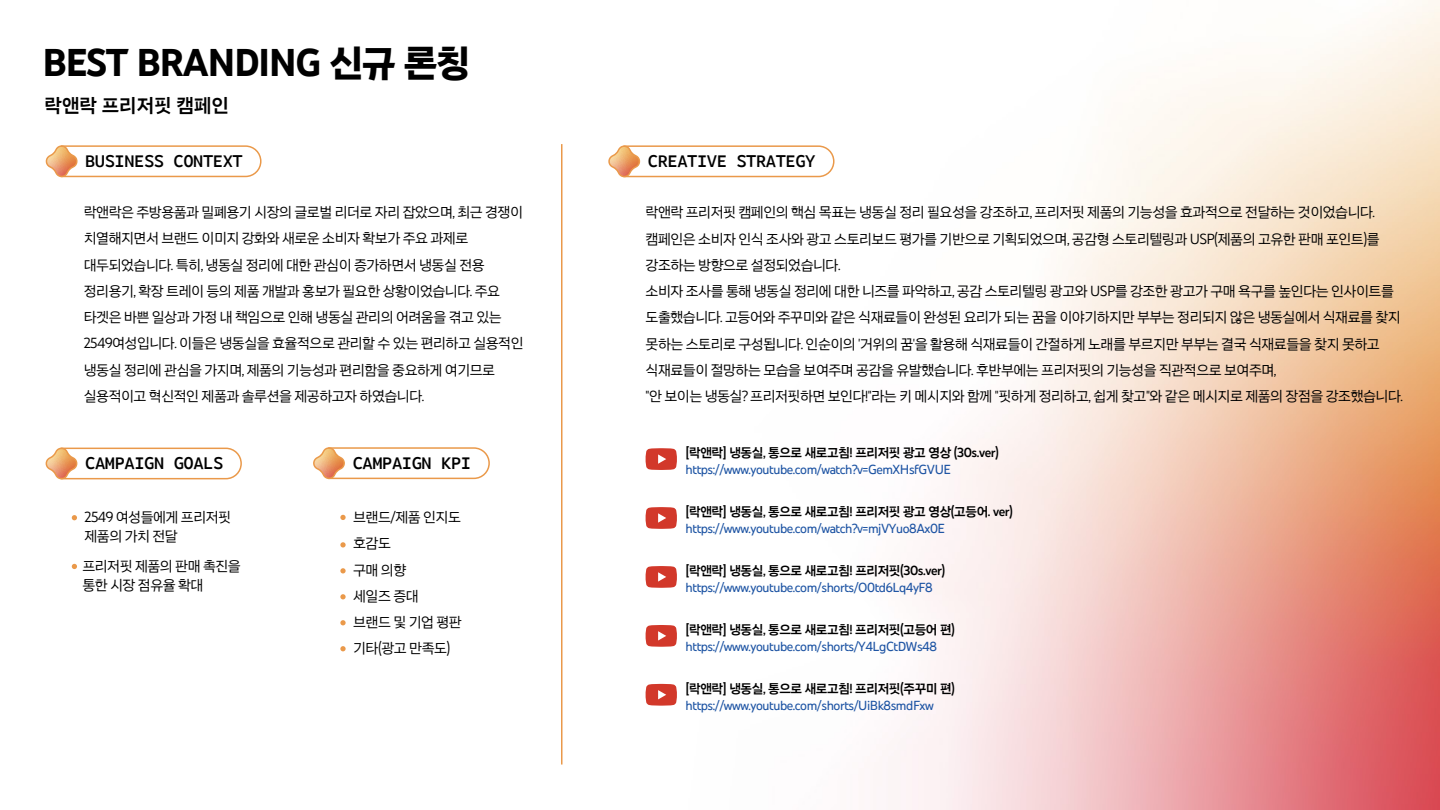
<style>
.page{position:relative;width:1440px;height:810px;background:#fff}
.page>*{position:absolute;margin:0;border:0;box-sizing:border-box;transform-origin:0 0}
.t1{font:700 39.75px "You Tube Sans 48 pt";letter-spacing:-.04em;color:#000}
.t2{font:600 20.25px "You Tube Sans 48 pt";color:#000}
.t3{font:600 17.25px "You Tube Sans Mono";letter-spacing:-.03em;color:#000}
.t4{font:15px/26.2px "You Tube Sans 48 pt";letter-spacing:-.03em;color:#000}
.t5{font:500 13.5px "You Tube Sans 48 pt";letter-spacing:-.03em;color:#1f55a4}
.t6{font:600 13.5px "You Tube Sans 48 pt";letter-spacing:-.03em;color:#000}
</style>
<div class="page">
<img style="left:71px;top:0;width:1369px;height:810px">
<svg style="left:45px;top:145px;width:217px;height:35px"></svg>
<svg style="left:606px;top:145px;width:229px;height:35px"></svg>
<svg style="left:311px;top:447px;width:180px;height:34px"></svg>
<svg style="left:45px;top:447px;width:198px;height:35px"></svg>
<svg style="left:72px;top:515px;width:5px;height:5px"></svg>
<svg style="left:72px;top:564px;width:5px;height:5px"></svg>
<svg style="left:340px;top:515px;width:6px;height:5px"></svg>
<svg style="left:340px;top:542px;width:6px;height:6px"></svg>
<svg style="left:340px;top:568px;width:6px;height:5px"></svg>
<svg style="left:340px;top:594px;width:6px;height:5px"></svg>
<svg style="left:340px;top:620px;width:6px;height:5px"></svg>
<svg style="left:340px;top:646px;width:6px;height:5px"></svg>
<svg style="left:646px;top:448px;width:31px;height:22px"></svg>
<svg style="left:646px;top:507px;width:31px;height:22px"></svg>
<svg style="left:646px;top:566px;width:31px;height:22px"></svg>
<svg style="left:646px;top:625px;width:31px;height:22px"></svg>
<svg style="left:646px;top:684px;width:31px;height:22px"></svg>
<hr style="left:561px;top:144px;width:1px;height:621px;background:#ea994a">
<h1 class="t1" style="left:42px;top:39px;width:429px">BEST BRANDING 신규 론칭</h1>
<h2 class="t2" style="left:45px;top:93px;width:186px">락앤락 프리저핏 캠페인</h2>
<p class="t3" style="left:85px;top:148px;width:159px">BUSINESS CONTEXT</p>
<p class="t4" style="left:84px;top:199px;width:441px">락앤락은 주방용품과 밀폐용기 시장의 글로벌 리더로 자리 잡았으며, 최근 경쟁이 치열해지면서 브랜드 이미지 강화와 새로운 소비자 확보가 주요 과제로 대두되었습니다. 특히, 냉동실 정리에 대한 관심이 증가하면서 냉동실 전용 정리용기, 확장 트레이 등의 제품 개발과 홍보가 필요한 상황이었습니다. 주요 타겟은 바쁜 일상과 가정 내 책임으로 인해 냉동실 관리의 어려움을 겪고 있는 2549여성입니다. 이들은 냉동실을 효율적으로 관리할 수 있는 편리하고 실용적인 냉동실 정리에 관심을 가지며, 제품의 기능성과 편리함을 중요하게 여기므로 실용적이고 혁신적인 제품과 솔루션을 제공하고자 하였습니다.</p>
<p class="t3" style="left:85px;top:450px;width:140px">CAMPAIGN GOALS</p>
<p class="t3" style="left:353px;top:450px;width:120px">CAMPAIGN KPI</p>
<p class="t4" style="left:85px;top:508px;width:148px;line-height:18.8px">2549 여성들에게 프리저핏 제품의 가치 전달</p>
<p class="t4" style="left:82px;top:557px;width:160px;line-height:18.8px">프리저핏 제품의 판매 촉진을 통한 시장 점유율 확대</p>
<p class="t4" style="left:353px;top:504px;width:110px">브랜드/제품 인지도 호감도<br>구매 의향<br>세일즈 증대<br>브랜드 및 기업 평판 기타(광고 만족도)</p>
<p class="t3" style="left:648px;top:148px;width:169px">CREATIVE STRATEGY</p>
<p class="t4" style="left:646px;top:199px;width:759px">락앤락 프리저핏 캠페인의 핵심 목표는 냉동실 정리 필요성을 강조하고, 프리저핏 제품의 기능성을 효과적으로 전달하는 것이었습니다. 캠페인은 소비자 인식 조사와 광고 스토리보드 평가를 기반으로 기획되었으며, 공감형 스토리텔링과 USP(제품의 고유한 판매 포인트)를 강조하는 방향으로 설정되었습니다.<br>소비자 조사를 통해 냉동실 정리에 대한 니즈를 파악하고, 공감 스토리텔링 광고와 USP를 강조한 광고가 구매 욕구를 높인다는 인사이트를 도출했습니다. 고등어와 주꾸미와 같은 식재료들이 완성된 요리가 되는 꿈을 이야기하지만 부부는 정리되지 않은 냉동실에서 식재료를 찾지 못하는 스토리로 구성됩니다. 인순이의 '거위의 꿈'을 활용해 식재료들이 간절하게 노래를 부르지만 부부는 결국 식재료들을 찾지 못하고 식재료들이 절망하는 모습을 보여주며 공감을 유발했습니다. 후반부에는 프리저핏의 기능성을 직관적으로 보여주며,<br>"안 보이는 냉동실? 프리저핏하면 보인다!"라는 키 메시지와 함께 "핏하게 정리하고, 쉽게 찾고"와 같은 메시지로 제품의 장점을 강조했습니다.</p>
<p class="t6" style="left:686px;top:445px;width:315px">[락앤락] 냉동실, 통으로 새로고침! 프리저핏 광고 영상 (30s.ver)</p>
<p class="t5" style="left:686px;top:461px;width:267px">https://www.youtube.com/watch?v=GemXHsfGVUE</p>
<p class="t6" style="left:686px;top:504px;width:329px">[락앤락] 냉동실, 통으로 새로고침! 프리저핏 광고 영상(고등어. ver)</p>
<p class="t5" style="left:686px;top:520px;width:261px">https://www.youtube.com/watch?v=mjVYuo8Ax0E</p>
<p class="t6" style="left:686px;top:563px;width:261px">[락앤락] 냉동실, 통으로 새로고침! 프리저핏(30s.ver)</p>
<p class="t5" style="left:686px;top:579px;width:249px">https://www.youtube.com/shorts/O0td6Lq4yF8</p>
<p class="t6" style="left:686px;top:622px;width:271px">[락앤락] 냉동실, 통으로 새로고침! 프리저핏(고등어 편)</p>
<p class="t5" style="left:686px;top:638px;width:253px">https://www.youtube.com/shorts/Y4LgCtDWs48</p>
<p class="t6" style="left:686px;top:681px;width:271px">[락앤락] 냉동실, 통으로 새로고침! 프리저핏(주꾸미 편)</p>
<p class="t5" style="left:686px;top:697px;width:250px">https://www.youtube.com/shorts/UiBk8smdFxw</p>
</div>
